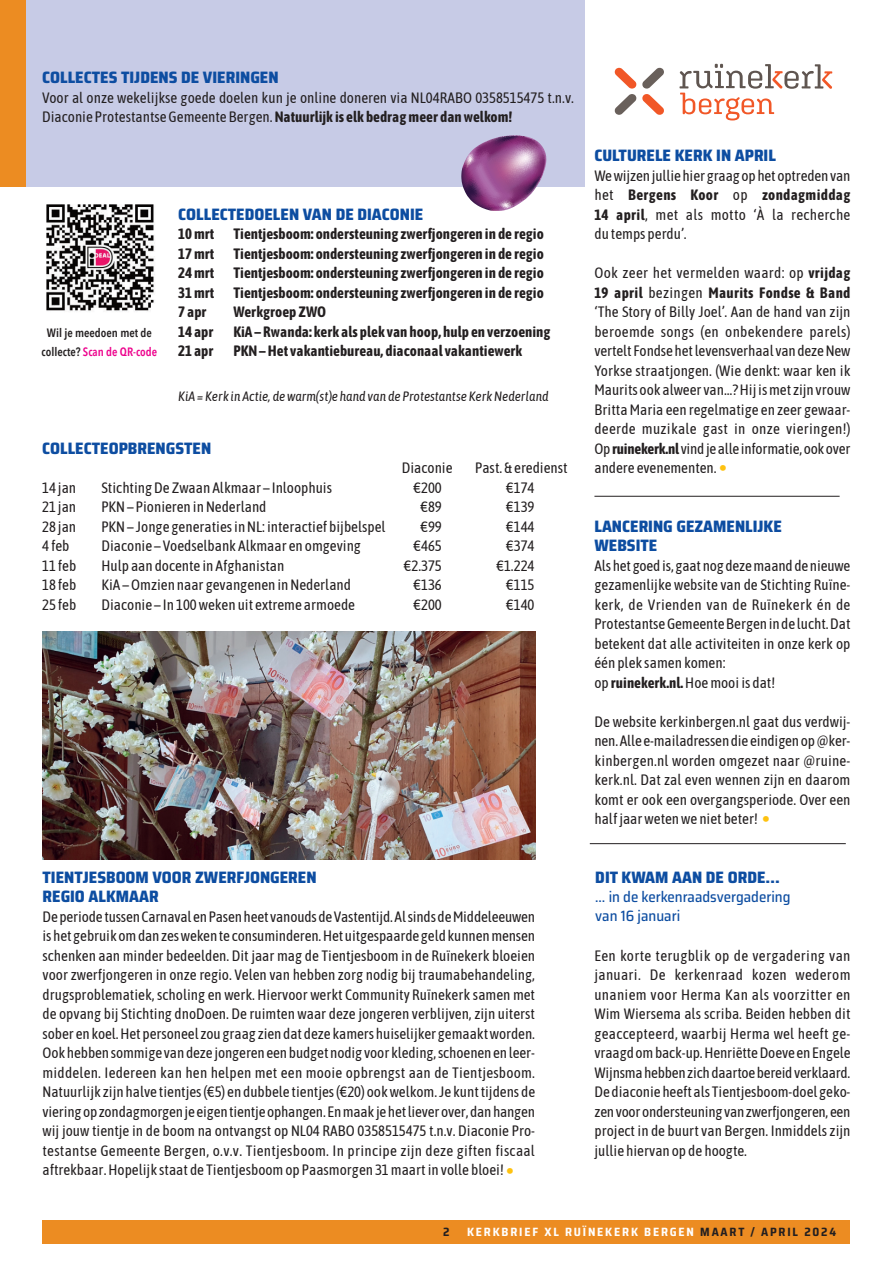
<style>
.page{position:relative;width:893px;height:1263px;background:#fff}
.page>*{position:absolute;margin:0;border:0;box-sizing:border-box;transform-origin:0 0}
.t1{font:800 semi-condensed 16.5px "Saira";color:#0d4da1}
.t2{font:15px/19.5px "Asap Condensed";color:#231f20;text-align:justify}
.t3{font:700 15px "Asap Condensed";color:#231f20}
.t4{font:500 semi-condensed 15px "Saira";color:#0d4da1}
.t5{font:italic 13.5px "Asap Condensed";color:#231f20}
.t6{font:700 semi-condensed 12px "Saira";letter-spacing:.15em;color:#fff}
.t7{font:600 condensed 12px "Avenir Next LT Pro";color:#ed028c}
.t8{font:600 condensed 12px "Avenir Next LT Pro";color:#231f20}
.t9{font:700 semi-condensed 12px "Saira";color:#231f20}
.s1{font-weight:700}
.s2{color:#231f20}
.s3{font-family:"DIN Next LT Pro";font-weight:900;font-size:16.5px;color:#fec210}
</style>
<div class="page">
<div style="left:0;top:0;width:585px;height:187px;background:#c7cbe6"></div>
<div style="left:43px;top:1220px;width:807px;height:24px;background:#ec8c22"></div>
<div style="left:0;top:0;width:26px;height:187px;background:#ec8c22"></div>
<img style="left:46px;top:204px;width:109px;height:107px">
<hr style="left:594px;top:496px;width:246px;height:1px;background:#231f20">
<img style="left:42px;top:631px;width:493px;height:228px">
<svg style="left:680px;top:64px;width:152px;height:56px"></svg>
<svg style="left:614px;top:67px;width:50px;height:48px"></svg>
<hr style="left:590px;top:843px;width:256px;height:1px;background:#231f20">
<svg style="left:461px;top:135px;width:85px;height:76px"></svg>
<p class="t1" style="left:42px;top:65px;width:238px">COLLECTES TIJDENS DE VIERINGEN</p>
<p class="t2" style="left:42px;top:88px;width:533px">Voor al onze wekelijkse goede doelen kun je online doneren via NL04RABO 0358515475 t.n.v.<br>Diaconie Protestantse Gemeente Bergen. <span class="s1">Natuurlijk is elk bedrag meer dan welkom!</span></p>
<p class="t1" style="left:178px;top:201px;width:247px">COLLECTEDOELEN VAN DE DIACONIE</p>
<p class="t3" style="left:178px;top:225px;width:38px">10 mrt</p>
<p class="t3" style="left:233px;top:225px;width:312px">Tientjesboom: ondersteuning zwerfjongeren in de regio</p>
<p class="t3" style="left:178px;top:245px;width:38px">17 mrt</p>
<p class="t3" style="left:233px;top:245px;width:312px">Tientjesboom: ondersteuning zwerfjongeren in de regio</p>
<p class="t3" style="left:178px;top:264px;width:38px">24 mrt</p>
<p class="t3" style="left:233px;top:264px;width:312px">Tientjesboom: ondersteuning zwerfjongeren in de regio</p>
<p class="t3" style="left:178px;top:284px;width:38px">31 mrt</p>
<p class="t3" style="left:233px;top:284px;width:312px">Tientjesboom: ondersteuning zwerfjongeren in de regio</p>
<p class="t3" style="left:178px;top:303px;width:30px">7 apr</p>
<p class="t3" style="left:233px;top:303px;width:94px">Werkgroep ZWO</p>
<p class="t3" style="left:178px;top:323px;width:37px">14 apr</p>
<p class="t3" style="left:233px;top:323px;width:319px">KiA – Rwanda: kerk als plek van hoop, hulp en verzoening</p>
<p class="t3" style="left:178px;top:342px;width:37px">21 apr</p>
<p class="t3" style="left:233px;top:342px;width:290px">PKN – Het vakantiebureau, diaconaal vakantiewerk</p>
<p class="t5" style="left:178px;top:389px;width:372px">KiA = Kerk in Actie, de warm(st)e hand van de Protestantse Kerk Nederland</p>
<p class="t1" style="left:42px;top:435px;width:171px">COLLECTEOPBRENGSTEN</p>
<p class="t2" style="left:402px;top:458px;width:52px">Diaconie</p>
<p class="t2" style="left:475px;top:458px;width:94px">Past. &amp; eredienst</p>
<p class="t2" style="left:42px;top:478px;width:36px">14 jan</p>
<p class="t2" style="left:101px;top:478px;width:232px">Stichting De Zwaan Alkmaar – Inloophuis</p>
<p class="t2" style="left:414px;top:478px;width:30px">€200</p>
<p class="t2" style="left:506px;top:478px;width:30px">€174</p>
<p class="t2" style="left:42px;top:497px;width:36px">21 jan</p>
<p class="t2" style="left:101px;top:497px;width:167px">PKN – Pionieren in Nederland</p>
<p class="t2" style="left:421px;top:497px;width:23px">€89</p>
<p class="t2" style="left:506px;top:497px;width:30px">€139</p>
<p class="t2" style="left:42px;top:517px;width:36px">28 jan</p>
<p class="t2" style="left:101px;top:517px;width:286px">PKN – Jonge generaties in NL: interactief bijbelspel</p>
<p class="t2" style="left:421px;top:517px;width:23px">€99</p>
<p class="t2" style="left:506px;top:517px;width:30px">€144</p>
<p class="t2" style="left:42px;top:536px;width:29px">4 feb</p>
<p class="t2" style="left:101px;top:536px;width:261px">Diaconie – Voedselbank Alkmaar en omgeving</p>
<p class="t2" style="left:414px;top:536px;width:30px">€465</p>
<p class="t2" style="left:506px;top:536px;width:30px">€374</p>
<p class="t2" style="left:42px;top:556px;width:36px">11 feb</p>
<p class="t2" style="left:101px;top:556px;width:184px">Hulp aan docente in Afghanistan</p>
<p class="t2" style="left:404px;top:556px;width:39px">€2.375</p>
<p class="t2" style="left:497px;top:556px;width:39px">€1.224</p>
<p class="t2" style="left:42px;top:575px;width:36px">18 feb</p>
<p class="t2" style="left:101px;top:575px;width:251px">KiA – Omzien naar gevangenen in Nederland</p>
<p class="t2" style="left:414px;top:575px;width:30px">€136</p>
<p class="t2" style="left:506px;top:575px;width:30px">€115</p>
<p class="t2" style="left:42px;top:595px;width:36px">25 feb</p>
<p class="t2" style="left:101px;top:595px;width:255px">Diaconie – In 100 weken uit extreme armoede</p>
<p class="t2" style="left:414px;top:595px;width:30px">€200</p>
<p class="t2" style="left:506px;top:595px;width:30px">€140</p>
<p class="t8" style="left:47px;top:326px;width:106px">Wil je meedoen met de</p>
<p class="t7" style="left:42px;top:345px;width:117px"><span class="s2">collecte?</span> Scan de QR-code</p>
<p class="t1" style="left:43px;top:864px;width:276px">TIENTJESBOOM VOOR ZWERFJONGEREN</p>
<p class="t1" style="left:43px;top:884px;width:118px">REGIO ALKMAAR</p>
<p class="t2" style="left:43px;top:907px;width:494px">De periode tussen Carnaval en Pasen heet vanouds de Vastentijd. Al sinds de Middeleeuwen is het gebruik om dan zes weken te consuminderen. Het uitgespaarde geld kunnen mensen schenken aan minder bedeelden. Dit jaar mag de Tientjesboom in de Ruïnekerk bloeien voor zwerfjongeren in onze regio. Velen van hebben zorg nodig bij traumabehandeling, drugsproblematiek, scholing en werk. Hiervoor werkt Community Ruïnekerk samen met de opvang bij Stichting dnoDoen. De ruimten waar deze jongeren verblijven, zijn uiterst sober en koel. Het personeel zou graag zien dat deze kamers huiselijker gemaakt worden.<br>Ook hebben sommige van deze jongeren een budget nodig voor kleding, schoenen en leer&shy;middelen. Iedereen kan hen helpen met een mooie opbrengst aan de Tientjesboom.<br>Natuurlijk zijn halve tientjes (€5) en dubbele tientjes (€20) ook welkom. Je kunt tijdens de viering op zondagmorgen je eigen tientje ophangen. En maak je het liever over, dan hangen wij jouw tientje in de boom na ontvangst op NL04 RABO 0358515475 t.n.v. Diaconie Pro&shy;testantse Gemeente Bergen, o.v.v. Tientjesboom. In principe zijn deze giften fiscaal aftrekbaar. Hopelijk staat de Tientjesboom op Paasmorgen 31 maart in volle bloei! <span class="s3">•</span></p>
<p class="t1" style="left:594px;top:143px;width:183px">CULTURELE KERK IN APRIL</p>
<p class="t2" style="left:594px;top:166px;width:258px">We wijzen jullie hier graag op het optreden van het <span class="s1">Bergens Koor</span> op <span class="s1">zondagmiddag 14 april</span>, met als motto ‘À la recherche du temps perdu’.</p>
<p class="t2" style="left:594px;top:263px;width:258px">Ook zeer het vermelden waard: op <span class="s1">vrijdag 19 april</span> bezingen <span class="s1">Maurits Fondse &amp; Band </span>‘The Story of Billy Joel’. Aan de hand van zijn beroemde songs (en onbekendere parels) vertelt Fondse het levensverhaal van deze New Yorkse straatjongen. (Wie denkt: waar ken ik Maurits ook alweer van…? Hij is met zijn vrouw Britta Maria een regelmatige en zeer gewaar&shy;deerde muzikale gast in onze vieringen!)<br>Op <span class="s1">ruinekerk.nl</span> vind je alle informatie, ook over andere evenementen. <span class="s3">•</span></p>
<p class="t1" style="left:594px;top:513px;width:189px">LANCERING GEZAMENLIJKE</p>
<p class="t1" style="left:594px;top:533px;width:64px">WEBSITE</p>
<p class="t2" style="left:594px;top:556px;width:258px">Als het goed is, gaat nog deze maand de nieuwe gezamenlijke website van de Stichting Ruïne&shy;kerk, de Vrienden van de Ruïnekerk én de Protestantse Gemeente Bergen in de lucht. Dat betekent dat alle activiteiten in onze kerk op één plek samen komen:</p>
<p class="t2" style="left:594px;top:673px;width:182px">op <span class="s1">ruinekerk.nl.</span> Hoe mooi is dat!</p>
<p class="t2" style="left:594px;top:712px;width:257px">De website kerkinbergen.nl gaat dus verdwij&shy;nen. Alle e-mailadressen die eindigen op @ker&shy;kinbergen.nl worden omgezet naar @ruine&shy;kerk.nl. Dat zal even wennen zijn en daarom komt er ook een overgangsperiode. Over een half jaar weten we niet beter! <span class="s3">•</span></p>
<p class="t1" style="left:595px;top:864px;width:186px">DIT KWAM AAN DE ORDE…</p>
<p class="t4" style="left:595px;top:885px;width:197px">… in de kerkenraadsvergadering</p>
<p class="t4" style="left:595px;top:904px;width:86px">van 16 januari</p>
<p class="t2" style="left:594px;top:946px;width:258px">Een korte terugblik op de vergadering van januari. De kerkenraad kozen wederom unaniem voor Herma Kan als voorzitter en Wim Wiersema als scriba. Beiden hebben dit geaccepteerd, waarbij Herma wel heeft ge&shy;vraagd om back-up. Henriëtte Doeve en Engele Wijnsma hebben zich daartoe bereid verklaard.<br>De diaconie heeft als Tientjesboom-doel geko&shy;zen voor ondersteuning van zwerfjongeren, een project in de buurt van Bergen. Inmiddels zijn jullie hiervan op de hoogte.</p>
<p class="t9" style="left:443px;top:1223px;width:8px">2</p>
<p class="t6" style="left:467px;top:1223px;width:371px">KERKBRIEF XL RUÏNEKERK BERGEN <span class="s2">MAART / APRIL 2024</span></p>
</div>
